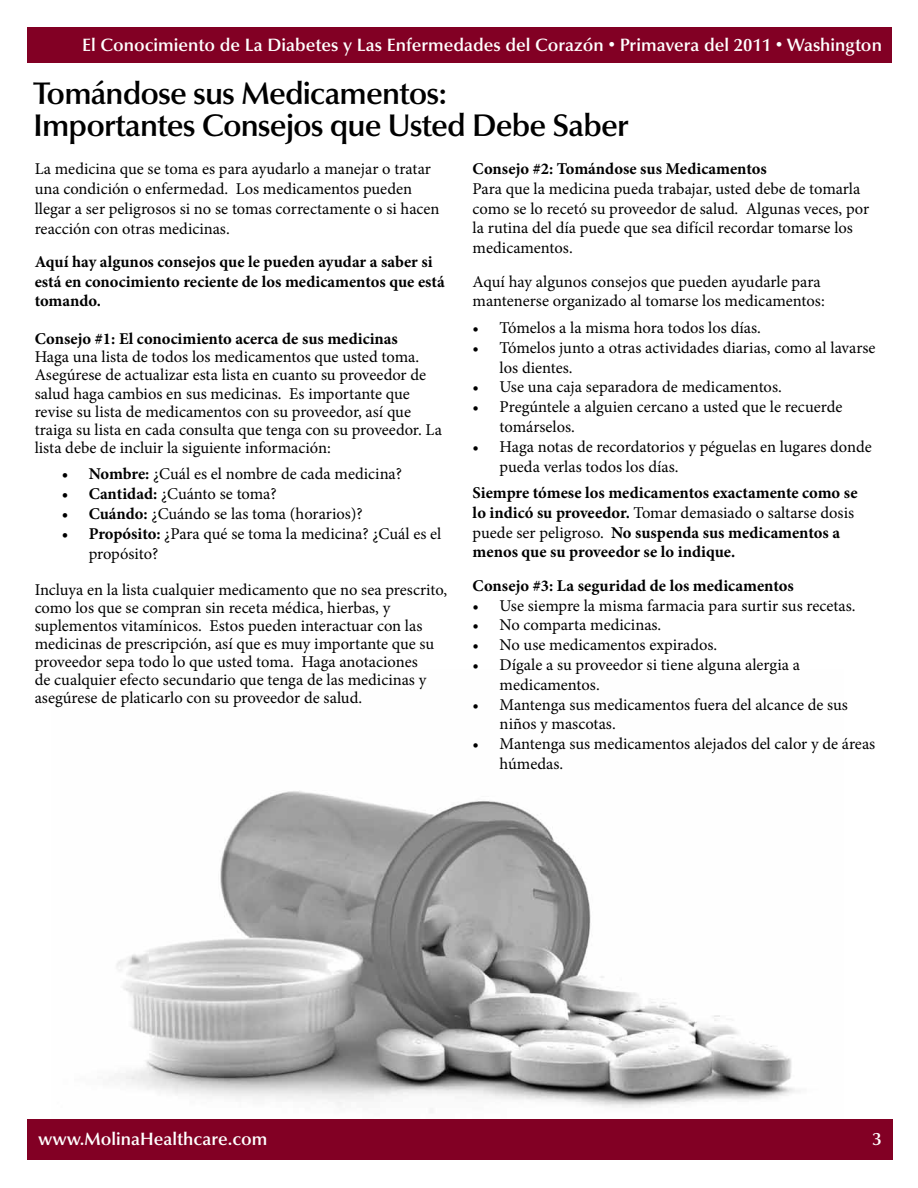
<style>
.page{position:relative;width:918px;height:1188px;background:#fff}
.page>*{position:absolute;margin:0;border:0;box-sizing:border-box;transform-origin:0 0}
.t1{font:600 31.5px/31.5px "Optima LT Std";letter-spacing:-.03em;color:#000}
.t2{font:600 18px "Optima LT Std";color:#fff}
.t3{font:16.5px/19.8px "Minion Pro";color:#000}
.t4{font:700 16.5px/19.8px "Minion Pro";color:#000}
.s1{font-size:13.5px}
.s2{font-weight:700}
.s3{font-weight:400}
</style>
<div class="page">
<img style="left:117px;top:791px;width:678px;height:317px">
<div style="left:27px;top:27px;width:864px;height:36px;background:#820024"></div>
<div style="left:27px;top:1119px;width:866px;height:40px;background:#820024"></div>
<p class="t2" style="left:82px;top:34px;width:801px">El Conocimiento de La Diabetes y Las Enfermedades del Corazón <span class="s1">•</span> Primavera del 2011 <span class="s1">•</span> Washington</p>
<h1 class="t1" style="left:33px;top:78px;width:597px">Tomándose sus Medicamentos:<br>Importantes Consejos que Usted Debe Saber</h1>
<p class="t3" style="left:35px;top:159px;width:406px">La medicina que se toma es para ayudarlo a manejar o tratar una condición o enfermedad. Los medicamentos pueden llegar a ser peligrosos si no se tomas correctamente o si hacen reacción con otras medicinas.</p>
<p class="t4" style="left:35px;top:252px;width:412px">Aquí hay algunos consejos que le pueden ayudar a saber si está en conocimiento reciente de los medicamentos que está tomando.</p>
<p class="t4" style="left:35px;top:329px;width:365px">Consejo #1: El conocimiento acerca de sus medicinas</p>
<p class="t3" style="left:35px;top:348px;width:409px;line-height:18px">Haga una lista de todos los medicamentos que usted toma.<br>Asegúrese de actualizar esta lista en cuanto su proveedor de salud haga cambios en sus medicinas. Es importante que revise su lista de medicamentos con su proveedor, así que traiga su lista en cada consulta que tenga con su proveedor. La lista debe de incluir la siguiente información:</p>
<p class="t3" style="left:62px;top:464px;width:342px"><span class="s2">• Nombre:</span> ¿Cuál es el nombre de cada medicina?</p>
<p class="t3" style="left:62px;top:484px;width:217px"><span class="s2">• Cantidad:</span> ¿Cuánto se toma?</p>
<p class="t3" style="left:62px;top:504px;width:303px"><span class="s2">• Cuándo:</span> ¿Cuándo se las toma (horarios)?</p>
<p class="t3" style="left:89px;top:524px;width:354px;text-indent:-27px"><span class="s2">• Propósito:</span> ¿Para qué se toma la medicina? ¿Cuál es el propósito?</p>
<p class="t3" style="left:35px;top:580px;width:414px;line-height:18px">Incluya en la lista cualquier medicamento que no sea prescrito, como los que se compran sin receta médica, hierbas, y suplementos vitamínicos. Estos pueden interactuar con las medicinas de prescripción, así que es muy importante que su proveedor sepa todo lo que usted toma. Haga anotaciones<br>de cualquier efecto secundario que tenga de las medicinas y asegúrese de platicarlo con su proveedor de salud.</p>
<p class="t4" style="left:473px;top:159px;width:296px">Consejo #2: Tomándose sus Medicamentos</p>
<p class="t3" style="left:473px;top:179px;width:398px">Para que la medicina pueda trabajar, usted debe de tomarla como se lo recetó su proveedor de salud. Algunas veces, por la rutina del día puede que sea difícil recordar tomarse los medicamentos.</p>
<p class="t3" style="left:473px;top:272px;width:354px">Aquí hay algunos consejos que pueden ayudarle para mantenerse organizado al tomarse los medicamentos:</p>
<p class="t3" style="left:473px;top:318px;width:290px">• Tómelos a la misma hora todos los días.</p>
<p class="t3" style="left:500px;top:338px;width:377px;text-indent:-27px">• Tómelos junto a otras actividades diarias, como al lavarse los dientes.</p>
<p class="t3" style="left:473px;top:377px;width:311px">• Use una caja separadora de medicamentos.</p>
<p class="t3" style="left:500px;top:397px;width:344px;text-indent:-27px">• Pregúntele a alguien cercano a usted que le recuerde tomárselos.</p>
<p class="t3" style="left:500px;top:437px;width:374px;text-indent:-27px">• Haga notas de recordatorios y péguelas en lugares donde pueda verlas todos los días.</p>
<p class="t4" style="left:473px;top:483px;width:386px">Siempre tómese los medicamentos exactamente como se lo indicó su proveedor. <span class="s3">Tomar demasiado o saltarse dosis puede ser peligroso.</span> No suspenda sus medicamentos a menos que su proveedor se lo indique.</p>
<p class="t4" style="left:473px;top:575px;width:323px">Consejo #3: La seguridad de los medicamentos</p>
<p class="t3" style="left:473px;top:595px;width:384px">• Use siempre la misma farmacia para surtir sus recetas.</p>
<p class="t3" style="left:473px;top:615px;width:190px">• No comparta medicinas.</p>
<p class="t3" style="left:473px;top:635px;width:246px">• No use medicamentos expirados.</p>
<p class="t3" style="left:500px;top:655px;width:302px;text-indent:-27px">• Dígale a su proveedor si tiene alguna alergia a medicamentos.</p>
<p class="t3" style="left:500px;top:694px;width:350px;text-indent:-27px">• Mantenga sus medicamentos fuera del alcance de sus niños y mascotas.</p>
<p class="t3" style="left:500px;top:734px;width:377px;text-indent:-27px">• Mantenga sus medicamentos alejados del calor y de áreas húmedas.</p>
<p class="t2" style="left:38px;top:1129px;width:231px">www.MolinaHealthcare.com</p>
<p class="t2" style="left:873px;top:1129px;width:11px">3</p>
</div>
